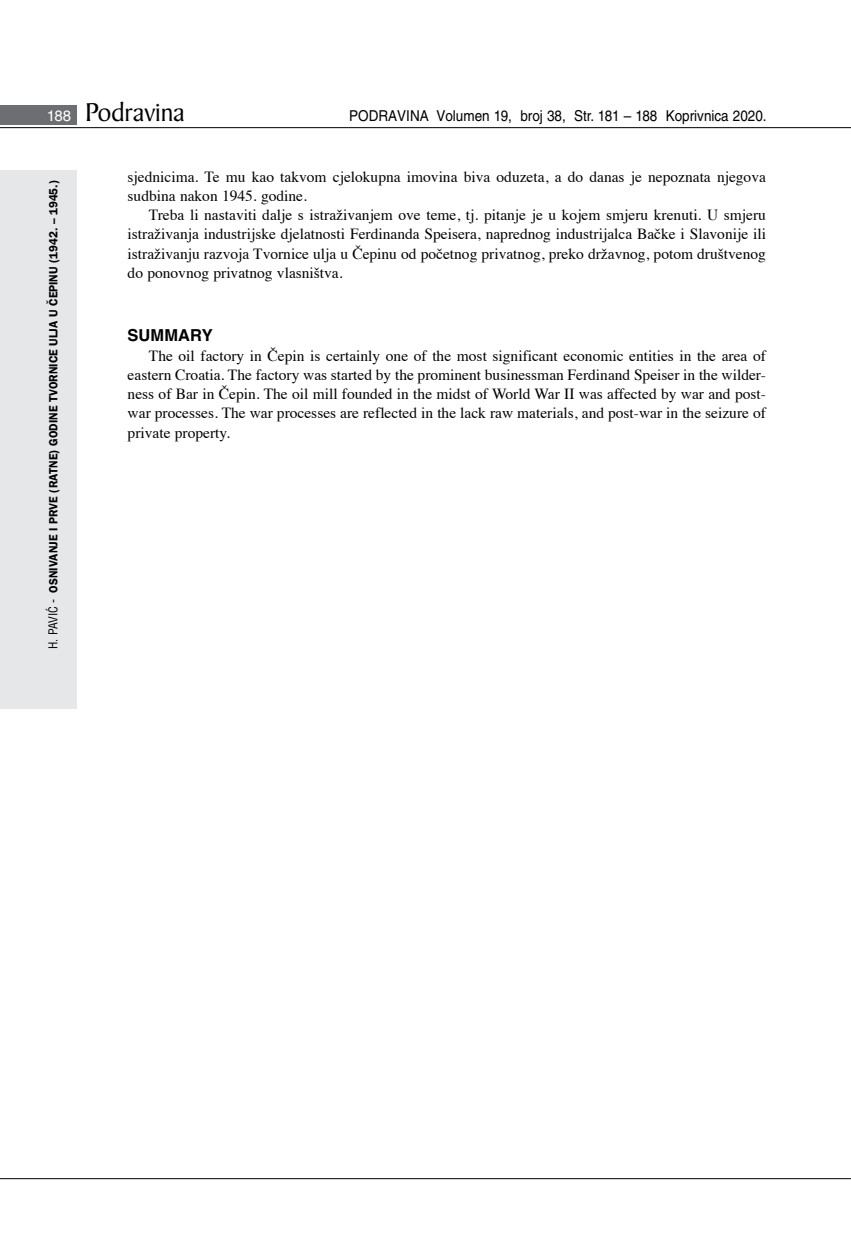
<style>
.page{position:relative;width:851px;height:1234px;background:#fff}
.page>*{position:absolute;margin:0;border:0;box-sizing:border-box;transform-origin:0 0}
.t1{font:27.6px "Baker Signet BT";color:#000}
.t2{font:700 16.5px "Helvetica LT Skin 29";color:#000}
.t3{font:15.45px/19.2px "Times";color:#000;text-align:justify}
.t4{font:15px "Helvetica LT Skin 29";color:#000;scale:.9 1}
.t5{font:600 12px "ITC Franklin Gothic Skin 29";letter-spacing:-.005em;color:#000;scale:.95 1}
.s1{font-family:"Helvetica LT Skin 29";font-size:15px;color:#fff}
.s2{font-family:"Helvetica LT Skin 29";font-weight:400;font-stretch:condensed}
</style>
<div class="page">
<div style="left:0;top:170px;width:77px;height:538px;background:#e6e7e8"></div>
<div style="left:0;top:105px;width:77px;height:19px;background:#6d6e71"></div>
<hr style="left:0;top:127px;width:850px;height:1px;background:#000">
<hr style="left:0;top:1177px;width:850px;height:1px;background:#000">
<h1 class="t1" style="left:47px;top:95px;width:139px"><span class="s1">188</span> Podravina</h1>
<p class="t4" style="left:349px;top:107px;width:465px">PODRAVINA Volumen 19, broj 38, Str. 181 – 188 Koprivnica 2020.</p>
<p class="t5" style="left:46px;top:648px;width:495px;rotate:-90deg"><span class="s2">H. PAVIĆ -</span> OSNIVANJE I PRVE (RATNE) GODINE TVORNICE ULJA U ČEPINU (1942. – 1945.)</p>
<p class="t3" style="left:128px;top:166px;width:639px">sjednicima. Te mu kao takvom cjelokupna imovina biva oduzeta, a do danas je nepoznata njegova sudbina nakon 1945. godine.</p>
<p class="t3" style="left:128px;top:204px;width:639px;text-indent:21px">Treba li nastaviti dalje s istraživanjem ove teme, tj. pitanje je u kojem smjeru krenuti. U smjeru istraživanja industrijske djelatnosti Ferdinanda Speisera, naprednog industrijalca Bačke i Slavonije ili istraživanju razvoja Tvornice ulja u Čepinu od početnog privatnog, preko državnog, potom društvenog do ponovnog privatnog vlasništva.</p>
<p class="t2" style="left:128px;top:325px;width:87px">SUMMARY</p>
<p class="t3" style="left:128px;top:344px;width:639px;text-indent:21px">The oil factory in Čepin is certainly one of the most significant economic entities in the area of eastern Croatia. The factory was started by the prominent businessman Ferdinand Speiser in the wilder&shy;ness of Bar in Čepin. The oil mill founded in the midst of World War II was affected by war and post&shy;war processes. The war processes are reflected in the lack raw materials, and post-war in the seizure of private property.</p>
</div>
